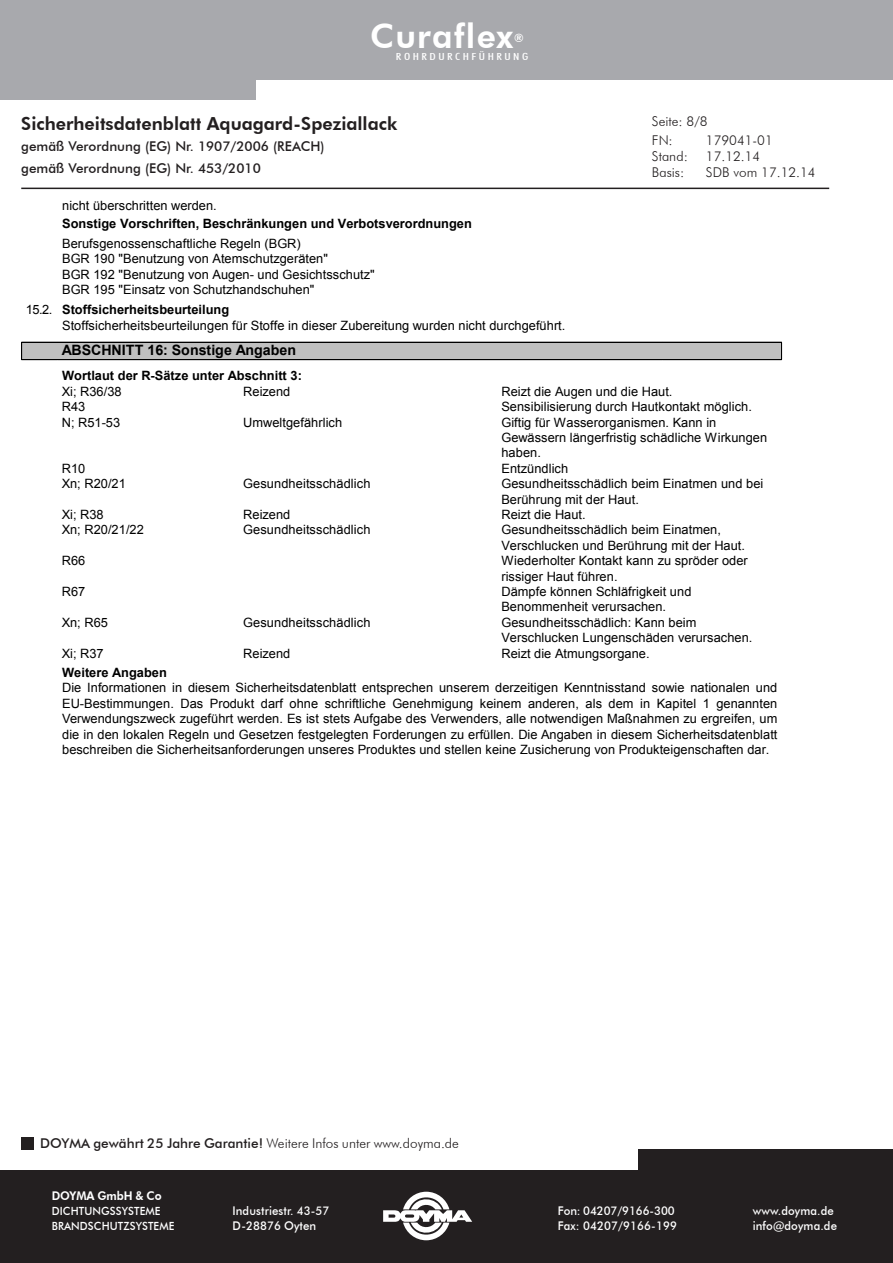
<style>
.page{position:relative;width:893px;height:1263px;background:#fff}
.page>*{position:absolute;margin:0;border:0;box-sizing:border-box;transform-origin:0 0}
.t1{font:800 33.45px "Futura BT";letter-spacing:.035em;color:#fff}
.t2{font:800 18px "Futura BT";color:#231f20}
.t3{font:700 14.25px "Arial";color:#000}
.t4{font:300 13.5px/18.3px "Futura BT";color:#231f20}
.t5{font:500 13.5px/21.6px "Futura BT";color:#231f20}
.t6{font:12.75px/15.5px "Arial";letter-spacing:.005em;color:#000}
.t7{font:700 12.75px "Arial";color:#000}
.t8{font:500 12px/15px "Futura BT";letter-spacing:.01em;color:#fff;scale:.95 1}
.t9{font:800 12px "Futura BT";letter-spacing:-.005em;color:#fff;scale:.95 1}
.t10{font:800 11.55px "Futura BT";color:#fff}
.t11{font:500 11.25px/15px "Futura BT";letter-spacing:.01em;color:#fff;scale:.95 1}
.t12{font:500 condensed 9.75px "Futura BT";letter-spacing:.2em;color:#fff;scale:1.3 1}
.s1{font-weight:700}
.s2{font-weight:500}
</style>
<div class="page">
<hr style="left:21px;top:188px;width:808px;height:1px;background:#231f20">
<div style="left:0;top:0;width:893px;height:80px;background:#a8a9ad"></div>
<div style="left:0;top:72px;width:256px;height:28px;background:#a8a9ad"></div>
<div style="left:21px;top:1137px;width:13px;height:13px;background:#231f20"></div>
<div style="left:0;top:1170px;width:893px;height:93px;background:#231f20"></div>
<div style="left:638px;top:1149px;width:255px;height:44px;background:#231f20"></div>
<svg style="left:383px;top:1192px;width:89px;height:48px"></svg>
<div style="left:21px;top:342px;width:37px;height:18px;background:#c0c0c0"></div>
<div style="left:58px;top:342px;width:605px;height:18px;background:#c0c0c0"></div>
<div style="left:663px;top:342px;width:119px;height:18px;background:#c0c0c0"></div>
<hr style="left:22px;top:342px;width:36px;height:1px;background:#000">
<hr style="left:21px;top:359px;width:37px;height:1px;background:#000">
<svg style="left:21px;top:342px;width:1px;height:17px"></svg>
<hr style="left:58px;top:342px;width:605px;height:1px;background:#000">
<hr style="left:58px;top:359px;width:605px;height:1px;background:#000">
<hr style="left:663px;top:342px;width:119px;height:1px;background:#000">
<hr style="left:663px;top:359px;width:119px;height:1px;background:#000">
<svg style="left:781px;top:343px;width:1px;height:16px"></svg>
<h1 class="t1" style="left:370px;top:15px;width:144px">Curaflex</h1>
<p class="t10" style="left:514px;top:31px;width:11px">®</p>
<p class="t12" style="left:396px;top:50px;width:103px">ROHRDURCHFÜHRUNG</p>
<h2 class="t2" style="left:21px;top:112px;width:377px">Sicherheitsdatenblatt Aquagard-Speziallack</h2>
<p class="t5" style="left:21px;top:136px;width:305px">gemäß Verordnung (EG) Nr. 1907/2006 (REACH) gemäß Verordnung (EG) Nr. 453/2010</p>
<p class="t4" style="left:652px;top:112px;width:57px">Seite: 8/8<br>FN:</p>
<p class="t4" style="left:706px;top:131px;width:68px">179041-01</p>
<p class="t6" style="left:21px;top:145px;width:62px">Artikel-Nr.:</p>
<p class="t6" style="left:134px;top:145px;width:59px">18915014</p>
<p class="t6" style="left:21px;top:157px;width:75px">Druckdatum:</p>
<p class="t6" style="left:134px;top:159px;width:66px;line-height:12.8px">27.01.2015<br>1.10</p>
<p class="t6" style="left:62px;top:198px;width:156px">nicht überschritten werden.</p>
<p class="t7" style="left:62px;top:215px;width:411px">Sonstige Vorschriften, Beschränkungen und Verbotsverordnungen</p>
<p class="t6" style="left:62px;top:236px;width:314px">Berufsgenossenschaftliche Regeln (BGR)<br>BGR 190 "Benutzung von Atemschutzgeräten"<br>BGR 192 "Benutzung von Augen- und Gesichtsschutz" BGR 195 "Einsatz von Schutzhandschuhen"</p>
<p class="t6" style="left:62px;top:302px;width:505px;text-indent:-36px">15.2. <span class="s1">Stoffsicherheitsbeurteilung<br></span>Stoffsicherheitsbeurteilungen für Stoffe in dieser Zubereitung wurden nicht durchgeführt.</p>
<p class="t3" style="left:62px;top:341px;width:236px">ABSCHNITT 16: Sonstige Angaben</p>
<p class="t7" style="left:62px;top:367px;width:241px">Wortlaut der R-Sätze unter Abschnitt 3:</p>
<p class="t6" style="left:62px;top:384px;width:61px">Xi; R36/38</p>
<p class="t6" style="left:243px;top:384px;width:49px">Reizend</p>
<p class="t6" style="left:501px;top:384px;width:173px">Reizt die Augen und die Haut.</p>
<p class="t6" style="left:62px;top:399px;width:25px">R43</p>
<p class="t6" style="left:501px;top:399px;width:252px">Sensibilisierung durch Hautkontakt möglich.</p>
<p class="t6" style="left:62px;top:414px;width:60px">N; R51-53</p>
<p class="t6" style="left:243px;top:414px;width:100px">Umweltgefährlich</p>
<p class="t6" style="left:501px;top:414px;width:267px">Giftig für Wasserorganismen. Kann in<br>Gewässern längerfristig schädliche Wirkungen haben.</p>
<p class="t6" style="left:62px;top:461px;width:25px">R10</p>
<p class="t6" style="left:501px;top:461px;width:68px">Entzündlich</p>
<p class="t6" style="left:62px;top:476px;width:66px">Xn; R20/21</p>
<p class="t6" style="left:243px;top:476px;width:129px">Gesundheitsschädlich</p>
<p class="t6" style="left:501px;top:476px;width:263px">Gesundheitsschädlich beim Einatmen und bei<br>Berührung mit der Haut.</p>
<p class="t6" style="left:62px;top:507px;width:43px">Xi; R38</p>
<p class="t6" style="left:243px;top:507px;width:49px">Reizend</p>
<p class="t6" style="left:501px;top:507px;width:86px">Reizt die Haut.</p>
<p class="t6" style="left:62px;top:522px;width:84px">Xn; R20/21/22</p>
<p class="t6" style="left:243px;top:522px;width:129px">Gesundheitsschädlich</p>
<p class="t6" style="left:501px;top:522px;width:245px">Gesundheitsschädlich beim Einatmen,<br>Verschlucken und Berührung mit der Haut.</p>
<p class="t6" style="left:62px;top:553px;width:25px">R66</p>
<p class="t6" style="left:501px;top:553px;width:248px">Wiederholter Kontakt kann zu spröder oder rissiger Haut führen.</p>
<p class="t6" style="left:62px;top:584px;width:25px">R67</p>
<p class="t6" style="left:501px;top:584px;width:192px">Dämpfe können Schläfrigkeit und<br>Benommenheit verursachen.</p>
<p class="t6" style="left:62px;top:615px;width:48px">Xn; R65</p>
<p class="t6" style="left:243px;top:615px;width:129px">Gesundheitsschädlich</p>
<p class="t6" style="left:501px;top:615px;width:253px">Gesundheitsschädlich: Kann beim<br>Verschlucken Lungenschäden verursachen.</p>
<p class="t6" style="left:62px;top:645px;width:43px">Xi; R37</p>
<p class="t6" style="left:243px;top:645px;width:49px">Reizend</p>
<p class="t6" style="left:501px;top:645px;width:150px">Reizt die Atmungsorgane.</p>
<p class="t7" style="left:62px;top:664px;width:106px">Weitere Angaben</p>
<p class="t6" style="left:62px;top:680px;width:717px;text-align:justify">Die Informationen in diesem Sicherheitsdatenblatt entsprechen unserem derzeitigen Kenntnisstand sowie nationalen und EU-Bestimmungen. Das Produkt darf ohne schriftliche Genehmigung keinem anderen, als dem in Kapitel 1 genannten Verwendungszweck zugeführt werden. Es ist stets Aufgabe des Verwenders, alle notwendigen Maßnahmen zu ergreifen, um die in den lokalen Regeln und Gesetzen festgelegten Forderungen zu erfüllen. Die Angaben in diesem Sicherheitsdatenblatt beschreiben die Sicherheitsanforderungen unseres Produktes und stellen keine Zusicherung von Produkteigenschaften dar.</p>
<p class="t4" style="left:652px;top:147px;width:37px">Stand:</p>
<p class="t4" style="left:706px;top:147px;width:56px">17.12.14</p>
<p class="t4" style="left:652px;top:163px;width:34px">Basis:</p>
<p class="t4" style="left:706px;top:163px;width:111px">SDB vom 17.12.14</p>
<p class="t4" style="left:40px;top:1134px;width:420px"><span class="s2">DOYMA gewährt 25 Jahre Garantie!</span> Weitere Infos unter www.doyma.de</p>
<p class="t9" style="left:52px;top:1188px;width:117px">DOYMA GmbH &amp; Co</p>
<p class="t11" style="left:52px;top:1203px;width:131px">DICHTUNGSSYSTEME<br>BRANDSCHUTZSYSTEME</p>
<p class="t8" style="left:232px;top:1203px;width:104px">Industriestr. 43-57<br>D-28876 Oyten</p>
<p class="t8" style="left:753px;top:1203px;width:90px">www.doyma.de info@doyma.de</p>
<p class="t8" style="left:558px;top:1203px;width:127px">Fon: 04207/9166-300<br>Fax: 04207/9166-199</p>
</div>
